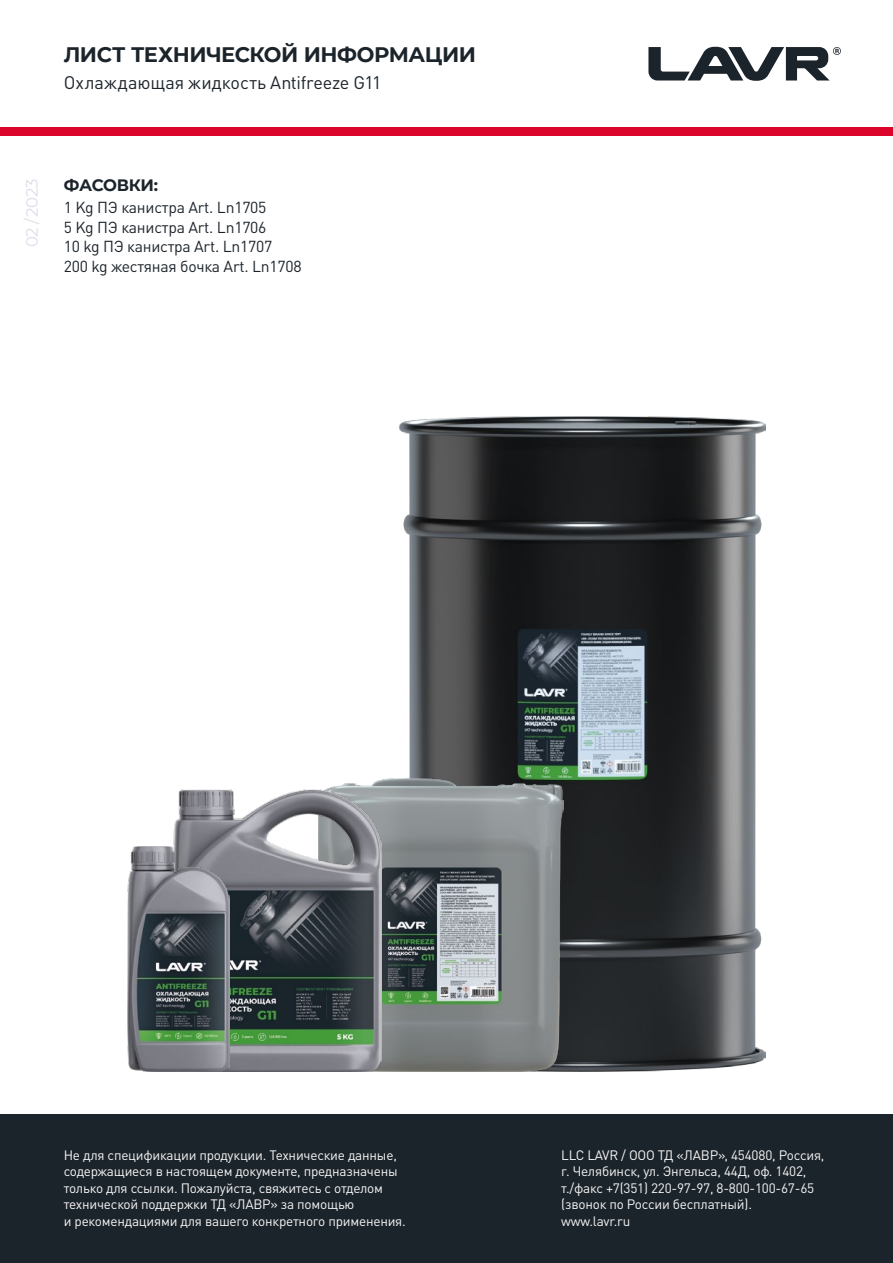
<style>
.page{position:relative;width:893px;height:1263px;background:#fff}
.page>*{position:absolute;margin:0;border:0;box-sizing:border-box;transform-origin:0 0}
.t1{font:700 21px "Montserrat";letter-spacing:-.025em;color:#1c242b}
.t2{font:18px "DIN Pro";letter-spacing:-.005em;color:#1c242b}
.t3{font:700 16.5px "Montserrat";letter-spacing:-.025em;color:#1c242b}
.t4{font:16.5px "Montserrat";letter-spacing:-.015em;color:#d9dfe8}
.t5{font:15.75px/19.5px "DIN Pro";letter-spacing:-.015em;color:#1c242b}
.t6{font:13.5px/16.5px "DIN Pro";letter-spacing:-.015em;color:#f6f6f6}
</style>
<div class="page">
<div style="left:0;top:1114px;width:893px;height:149px;background:#1c242b"></div>
<svg style="left:648px;top:47px;width:193px;height:34px"></svg>
<div style="left:0;top:128px;width:893px;height:8px;background:#db042b"></div>
<img style="left:399px;top:416px;width:366px;height:655px">
<img style="left:326px;top:779px;width:238px;height:292px">
<img style="left:174px;top:789px;width:207px;height:282px">
<img style="left:128px;top:847px;width:101px;height:224px">
<h1 class="t1" style="left:64px;top:40px;width:414px">ЛИСТ ТЕХНИЧЕСКОЙ ИНФОРМАЦИИ</h1>
<h2 class="t2" style="left:64px;top:69px;width:319px">Охлаждающая жидкость Antifreeze G11</h2>
<p class="t4" style="left:21px;top:247px;width:70px;rotate:-90deg">02 / 2023</p>
<p class="t3" style="left:64px;top:173px;width:96px">ФАСОВКИ:</p>
<p class="t5" style="left:64px;top:196px;width:239px">1 Kg ПЭ канистра Art. Ln1705<br>5 Kg ПЭ канистра Art. Ln1706<br>10 kg ПЭ канистра Art. Ln1707<br>200 kg жестяная бочка Art. Ln1708</p>
<p class="t6" style="left:64px;top:1145px;width:344px">Не для спецификации продукции. Технические данные, содержащиеся в настоящем документе, предназначены только для ссылки. Пожалуйста, свяжитесь с отделом технической поддержки ТД «ЛАВР» за помощью<br>и рекомендациями для вашего конкретного применения.</p>
<p class="t6" style="left:561px;top:1145px;width:265px">LLC LAVR / ООО ТД «ЛАВР», 454080, Россия, г. Челябинск, ул. Энгельса, 44Д, оф. 1402, т./факс +7(351) 220-97-97, 8-800-100-67-65 (звонок по России бесплатный).<br>www.lavr.ru</p>
</div>
